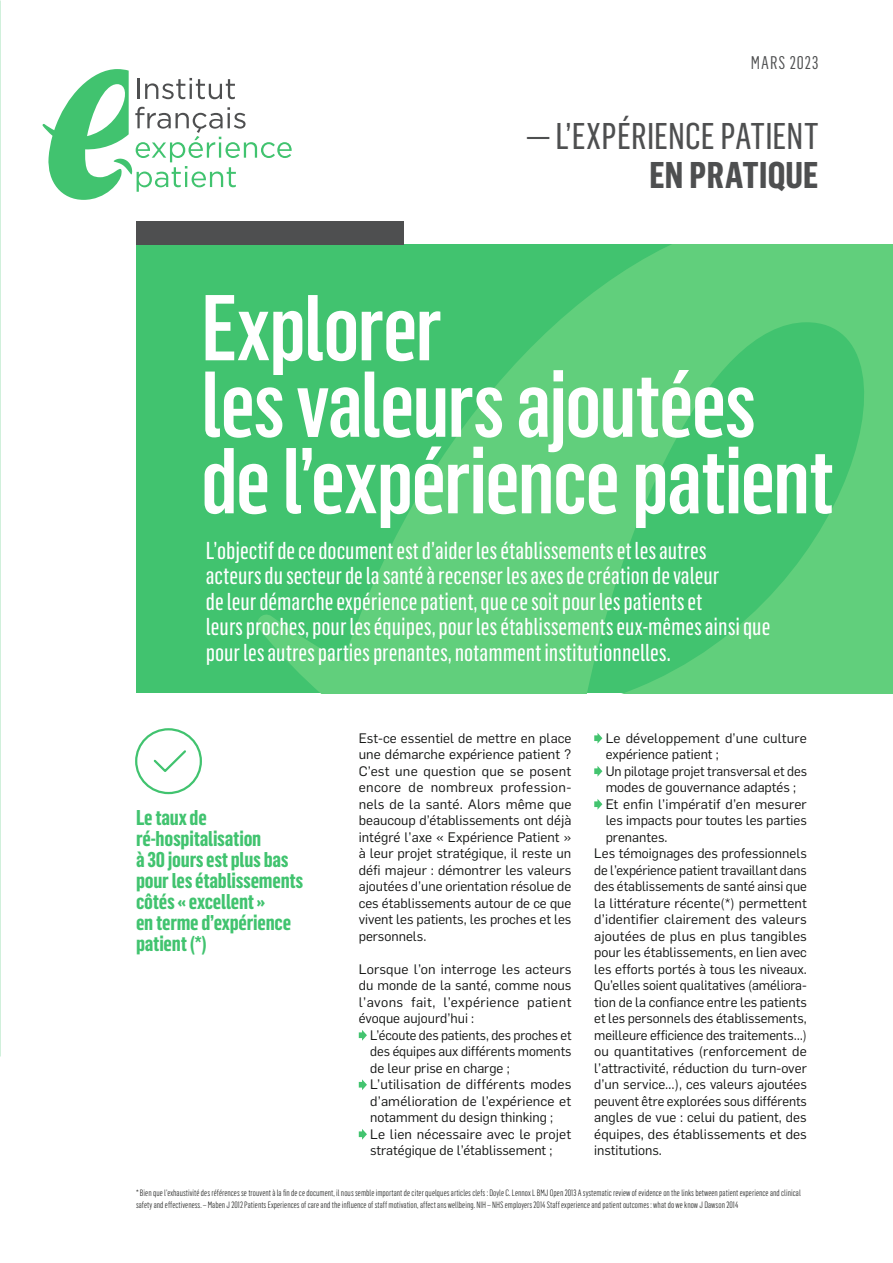
<style>
.page{position:relative;width:893px;height:1263px;background:#fff}
.page>*{position:absolute;margin:0;border:0;box-sizing:border-box;transform-origin:0 0}
.t1{font:500 91.5px/76.5px "Flama Condensed";letter-spacing:-.025em;color:#fff}
.t2{font:36.45px "Flama Condensed Basic";letter-spacing:.005em;color:#4e4f50}
.t3{font:700 36.45px "Flama Condensed";letter-spacing:.005em;color:#4e4f50}
.t4{font:24px/25.5px "Flama Condensed Basic";color:#fff}
.t5{font:700 21px/21px "Flama Condensed";letter-spacing:-.01em;color:#41c36f}
.t6{font:18px "Flama Condensed";letter-spacing:.055em;color:#4e4f50}
.t7{font:13.5px/16.5px "Flama";color:#131413;text-align:justify}
.t8{font:300 9px/12px "Flama Condensed";letter-spacing:.005em;color:#131413}
</style>
<div class="page">
<div style="left:136px;top:245px;width:757px;height:448px;background:#41c36f"></div>
<svg style="left:257px;top:245px;width:636px;height:448px;fill:#61cf7c"></svg>
<svg style="left:0;top:0;width:1px;height:914px"></svg>
<svg style="left:42px;top:69px;width:250px;height:131px"></svg>
<div style="left:136px;top:221px;width:267px;height:24px;background:#4e4f50"></div>
<svg style="left:359px;top:1030px;width:8px;height:11px"></svg>
<svg style="left:359px;top:1079px;width:8px;height:11px"></svg>
<svg style="left:359px;top:1129px;width:8px;height:11px"></svg>
<svg style="left:594px;top:733px;width:8px;height:11px"></svg>
<svg style="left:594px;top:766px;width:8px;height:11px"></svg>
<svg style="left:594px;top:799px;width:8px;height:11px"></svg>
<svg style="left:135px;top:728px;width:67px;height:67px"></svg>
<h3 class="t6" style="left:751px;top:52px;width:69px">MARS 2023</h3>
<h2 class="t2" style="left:527px;top:113px;width:293px">— L’EXPÉRIENCE PATIENT</h2>
<h2 class="t3" style="left:649px;top:151px;width:171px">EN PRATIQUE</h2>
<h1 class="t1" style="left:201px;top:287px;width:635px">Explorer<br>les valeurs ajoutées de l’expérience patient</h1>
<p class="t4" style="left:206px;top:537px;width:566px">L’objectif de ce document est d’aider les établissements et les autres<br>acteurs du secteur de la santé à recenser les axes de création de valeur<br>de leur démarche expérience patient, que ce soit pour les patients et<br>leurs proches, pour les équipes, pour les établissements eux-mêmes ainsi que pour les autres parties prenantes, notamment institutionnelles.</p>
<h3 class="t5" style="left:136px;top:806px;width:169px">Le taux de ré-hospitalisation<br>à 30 jours est plus bas pour les établissements côtés « excellent »<br>en terme d’expérience patient (*)</h3>
<p class="t7" style="left:359px;top:729px;width:214px">Est-ce essentiel de mettre en place une démarche expérience patient ?<br>C’est une question que se posent encore de nombreux profession&shy;nels de la santé. Alors même que beaucoup d’établissements ont déjà intégré l’axe « Expérience Patient » à leur projet stratégique, il reste un défi majeur : démontrer les valeurs ajoutées d’une orientation résolue de ces établissements autour de ce que vivent les patients, les proches et les personnels.</p>
<p class="t7" style="left:359px;top:960px;width:214px">Lorsque l’on interroge les acteurs du monde de la santé, comme nous l’avons fait, l’expérience patient évoque aujourd’hui :</p>
<p class="t7" style="left:370px;top:1026px;width:203px;text-align:left">L’écoute des patients, des proches et des équipes aux différents moments de leur prise en charge ; L’utilisation de différents modes d’amélioration de l’expérience et notamment du design thinking ; Le lien nécessaire avec le projet stratégique de l’établissement ;</p>
<p class="t7" style="left:606px;top:729px;width:203px">Le développement d’une culture</p>
<p class="t7" style="left:606px;top:745px;width:115px">expérience patient ;</p>
<p class="t7" style="left:606px;top:762px;width:203px">Un pilotage projet transversal et des</p>
<p class="t7" style="left:606px;top:778px;width:192px">modes de gouvernance adaptés ;</p>
<p class="t7" style="left:606px;top:795px;width:203px">Et enfin l’impératif d’en mesurer</p>
<p class="t7" style="left:606px;top:811px;width:203px">les impacts pour toutes les parties</p>
<p class="t7" style="left:606px;top:828px;width:63px">prenantes.</p>
<p class="t7" style="left:594px;top:844px;width:214px">Les témoignages des professionnels</p>
<p class="t7" style="left:594px;top:861px;width:214px">de l’expérience patient travaillant dans</p>
<p class="t7" style="left:594px;top:877px;width:214px">des établissements de santé ainsi que</p>
<p class="t7" style="left:594px;top:894px;width:214px">la littérature récente(*) permettent</p>
<p class="t7" style="left:594px;top:910px;width:214px">d’identifier clairement des valeurs</p>
<p class="t7" style="left:594px;top:927px;width:214px">ajoutées de plus en plus tangibles</p>
<p class="t7" style="left:594px;top:943px;width:214px">pour les établissements, en lien avec</p>
<p class="t7" style="left:594px;top:960px;width:214px">les efforts portés à tous les niveaux.</p>
<p class="t7" style="left:594px;top:976px;width:214px">Qu’elles soient qualitatives (améliora-</p>
<p class="t7" style="left:594px;top:993px;width:214px">tion de la confiance entre les patients</p>
<p class="t7" style="left:594px;top:1009px;width:214px">et les personnels des établissements,</p>
<p class="t7" style="left:594px;top:1026px;width:214px">meilleure efficience des traitements…)</p>
<p class="t7" style="left:594px;top:1042px;width:214px">ou quantitatives (renforcement de</p>
<p class="t7" style="left:594px;top:1059px;width:214px">l’attractivité, réduction du turn-over</p>
<p class="t7" style="left:594px;top:1075px;width:214px">d’un service…), ces valeurs ajoutées</p>
<p class="t7" style="left:594px;top:1092px;width:214px">peuvent être explorées sous différents</p>
<p class="t7" style="left:594px;top:1108px;width:214px">angles de vue : celui du patient, des</p>
<p class="t7" style="left:594px;top:1125px;width:214px">équipes, des établissements et des</p>
<p class="t7" style="left:594px;top:1141px;width:69px">institutions.</p>
<p class="t8" style="left:136px;top:1187px;width:666px">* Bien que l’exhaustivité des références se trouvent à la fin de ce document, il nous semble important de citer quelques articles clefs : Doyle C. Lennox L BMJ Open 2013 A systematic review of evidence on the links between patient experience and clinical safety and effectiveness. – Maben J 2012 Patients Experiences of care and the influence of staff motivation, affect ans wellbeing. NIH – NHS employers 2014 Staff experience and patient outcomes : what do we know J Dawson 2014</p>
</div>
